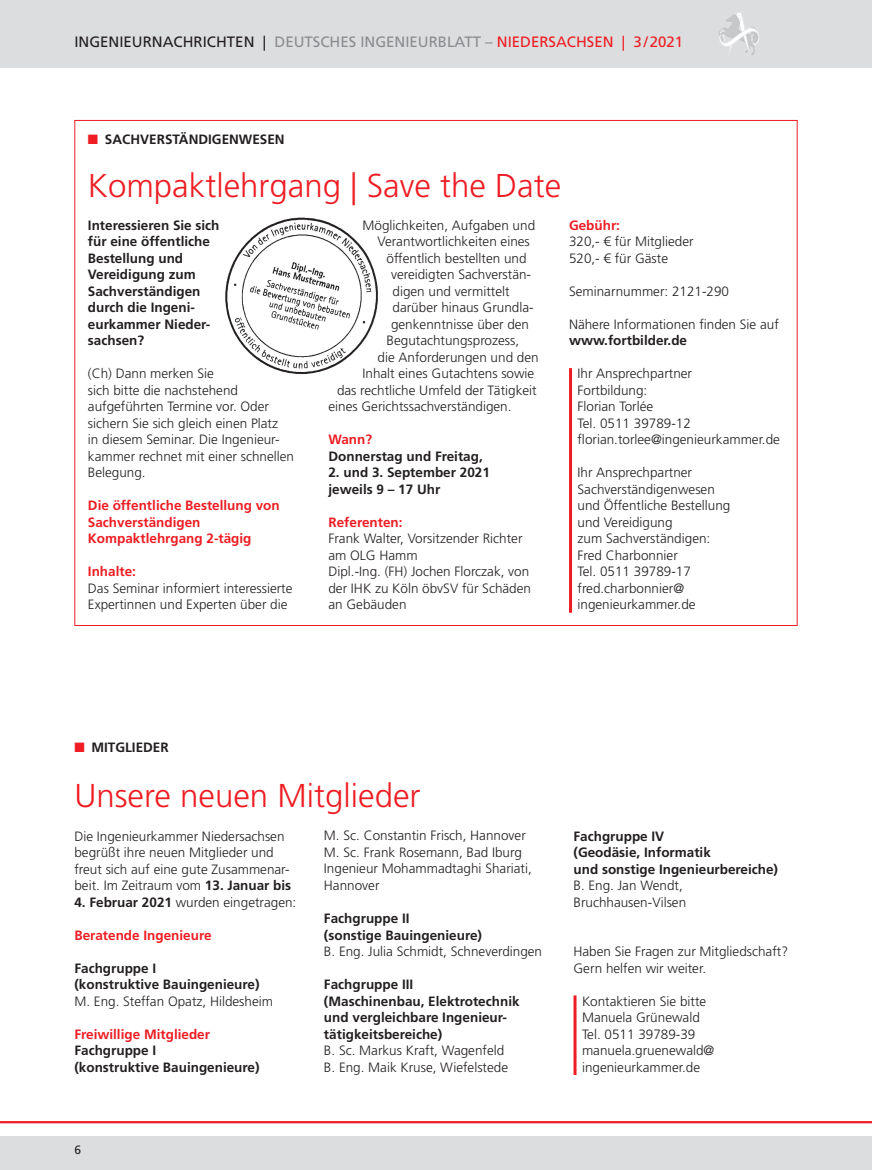
<style>
.page{position:relative;width:872px;height:1170px;background:#fff}
.page>*{position:absolute;margin:0;border:0;box-sizing:border-box;transform-origin:0 0}
.t1{font:300 33px "Frutiger LT Std";color:#ee1d23}
.t2{font:15px "Frutiger LT Std";color:#8a8c8f}
.t3{font:300 13.5px/16.5px "Frutiger LT Std";color:#231f20}
.t4{font:700 13.5px/16.5px "Frutiger LT Std";color:#231f20}
.t5{font:700 13.5px/16.5px "Frutiger LT Std";color:#ee1d23}
.t6{font:12px "Frutiger LT Std";color:#231f20}
.s1{color:#231f20}
.s2{color:#ee1d23}
.s3{font-weight:700}
</style>
<div class="page">
<div style="left:0;top:0;width:872px;height:68px;background:#dcdddf"></div>
<div style="left:0;top:1135px;width:872px;height:34px;background:#dcdddf"></div>
<svg style="left:726px;top:13px;width:13px;height:9px"></svg>
<hr style="left:0;top:1120px;width:872px;height:3px;background:#ee1d23">
<hr style="left:573px;top:995px;width:3px;height:79px;background:#ee1d23">
<hr style="left:569px;top:368px;width:3px;height:244px;background:#ee1d23">
<img style="left:223px;top:217px;width:157px;height:157px;border-radius:79px">
<p class="t2" style="left:74px;top:33px;width:610px"><span class="s1">INGENIEURNACHRICHTEN |</span> DEUTSCHES INGENIEURBLATT – <span class="s2">NIEDERSACHSEN | 3/2021</span></p>
<p class="t4" style="left:88px;top:131px;width:198px"><span class="s2">■</span> SACHVERSTÄNDIGENWESEN</p>
<h1 class="t1" style="left:88px;top:166px;width:475px">Kompaktlehrgang | Save the Date</h1>
<p class="t4" style="left:88px;top:217px;width:133px">Interessieren Sie sich für eine öffentliche<br>Bestellung und<br>Vereidigung zum<br>Sachverständigen durch die Ingeni&shy;eurkammer Nieder&shy;sachsen?</p>
<p class="t3" style="left:88px;top:365px;width:207px">(Ch) Dann merken Sie<br>sich bitte die nachstehend aufgeführten Termine vor. Oder sichern Sie sich gleich einen Platz<br>in diesem Seminar. Die Ingenieur&shy;kammer rechnet mit einer schnellen<br>Belegung.</p>
<p class="t5" style="left:88px;top:497px;width:193px">Die öffentliche Bestellung von<br>Sachverständigen<br>Kompaktlehrgang 2-tägig</p>
<p class="t5" style="left:88px;top:563px;width:50px">Inhalte:</p>
<p class="t3" style="left:88px;top:580px;width:206px">Das Seminar informiert interessierte<br>Expertinnen und Experten über die</p>
<p class="t3" style="left:362px;top:217px;width:174px">Möglichkeiten, Aufgaben und</p>
<p class="t3" style="left:377px;top:233px;width:154px">Verantwortlichkeiten eines</p>
<p class="t3" style="left:386px;top:250px;width:142px">öffentlich bestellten und</p>
<p class="t3" style="left:391px;top:266px;width:141px">vereidigten Sachverstän-</p>
<p class="t3" style="left:392px;top:283px;width:119px">digen und vermittelt</p>
<p class="t3" style="left:392px;top:299px;width:143px">darüber hinaus Grundla-</p>
<p class="t3" style="left:391px;top:316px;width:140px">genkenntnisse über den</p>
<p class="t3" style="left:386px;top:332px;width:134px">Begutachtungsprozess,</p>
<p class="t3" style="left:377px;top:349px;width:163px">die Anforderungen und den</p>
<p class="t3" style="left:362px;top:365px;width:173px">Inhalt eines Gutachtens sowie</p>
<p class="t3" style="left:337px;top:382px;width:201px">das rechtliche Umfeld der Tätigkeit</p>
<p class="t3" style="left:328px;top:398px;width:185px">eines Gerichtssachverständigen.</p>
<p class="t5" style="left:328px;top:431px;width:45px">Wann?</p>
<p class="t4" style="left:328px;top:448px;width:156px">Donnerstag und Freitag,</p>
<p class="t4" style="left:328px;top:464px;width:163px">2. und 3. September 2021 jeweils 9 – 17 Uhr</p>
<p class="t5" style="left:328px;top:514px;width:76px">Referenten:</p>
<p class="t3" style="left:328px;top:530px;width:204px">Frank Walter, Vorsitzender Richter am OLG Hamm<br>Dipl.-Ing. (FH) Jochen Florczak, von der IHK zu Köln öbvSV für Schäden an Gebäuden</p>
<p class="t5" style="left:569px;top:217px;width:53px">Gebühr:</p>
<p class="t3" style="left:569px;top:233px;width:126px">320,- € für Mitglieder<br>520,- € für Gäste</p>
<p class="t3" style="left:569px;top:283px;width:162px">Seminarnummer: 2121-290</p>
<p class="t3" style="left:569px;top:316px;width:211px">Nähere Informationen finden Sie auf</p>
<p class="t4" style="left:569px;top:332px;width:120px">www.fortbilder.de</p>
<p class="t3" style="left:577px;top:365px;width:204px">Ihr Ansprechpartner<br>Fortbildung:<br>Florian Torlée<br>Tel. 0511 39789-12 florian.torlee@ingenieurkammer.de</p>
<p class="t3" style="left:577px;top:464px;width:154px">Ihr Ansprechpartner<br>Sachverständigenwesen und Öffentliche Bestellung und Vereidigung<br>zum Sachverständigen:<br>Fred Charbonnier<br>Tel. 0511 39789-17 fred.charbonnier@ ingenieurkammer.de</p>
<p class="t4" style="left:74px;top:738px;width:96px"><span class="s2">■</span> MITGLIEDER</p>
<h1 class="t1" style="left:74px;top:777px;width:347px">Unsere neuen Mitglieder</h1>
<p class="t3" style="left:74px;top:827px;width:218px">Die Ingenieurkammer Niedersachsen begrüßt ihre neuen Mitglieder und freut sich auf eine gute Zusammenar&shy;beit. Im Zeitraum vom <span class="s3">13. Januar bis</span></p>
<p class="t3" style="left:74px;top:893px;width:223px"><span class="s3">4. Februar 2021</span> wurden eingetragen:</p>
<p class="t5" style="left:74px;top:926px;width:139px">Beratende Ingenieure</p>
<p class="t4" style="left:74px;top:959px;width:187px">Fachgruppe I<br>(konstruktive Bauingenieure)</p>
<p class="t3" style="left:74px;top:992px;width:200px">M. Eng. Steffan Opatz, Hildesheim</p>
<p class="t5" style="left:74px;top:1025px;width:137px">Freiwillige Mitglieder</p>
<p class="t4" style="left:74px;top:1042px;width:187px">Fachgruppe I<br>(konstruktive Bauingenieure)</p>
<p class="t3" style="left:324px;top:827px;width:209px">M. Sc. Constantin Frisch, Hannover<br>M. Sc. Frank Rosemann, Bad Iburg<br>Ingenieur Mohammadtaghi Shariati,<br>Hannover</p>
<p class="t4" style="left:324px;top:910px;width:160px">Fachgruppe II<br>(sonstige Bauingenieure)</p>
<p class="t3" style="left:324px;top:943px;width:220px">B. Eng. Julia Schmidt, Schneverdingen</p>
<p class="t4" style="left:324px;top:976px;width:197px">Fachgruppe III<br>(Maschinenbau, Elektrotechnik und vergleichbare Ingenieur&shy;tätigkeitsbereiche)</p>
<p class="t3" style="left:324px;top:1042px;width:186px">B. Sc. Markus Kraft, Wagenfeld<br>B. Eng. Maik Kruse, Wiefelstede</p>
<p class="t6" style="left:74px;top:1142px;width:8px">6</p>
<p class="t4" style="left:573px;top:827px;width:206px">Fachgruppe IV<br>(Geodäsie, Informatik<br>und sonstige Ingenieurbereiche)</p>
<p class="t3" style="left:573px;top:877px;width:114px">B. Eng. Jan Wendt,<br>Bruchhausen-Vilsen</p>
<p class="t3" style="left:573px;top:943px;width:216px">Haben Sie Fragen zur Mitgliedschaft?<br>Gern helfen wir weiter.</p>
<p class="t3" style="left:582px;top:992px;width:134px">Kontaktieren Sie bitte<br>Manuela Grünewald<br>Tel. 0511 39789-39 manuela.gruenewald@ ingenieurkammer.de</p>
</div>
